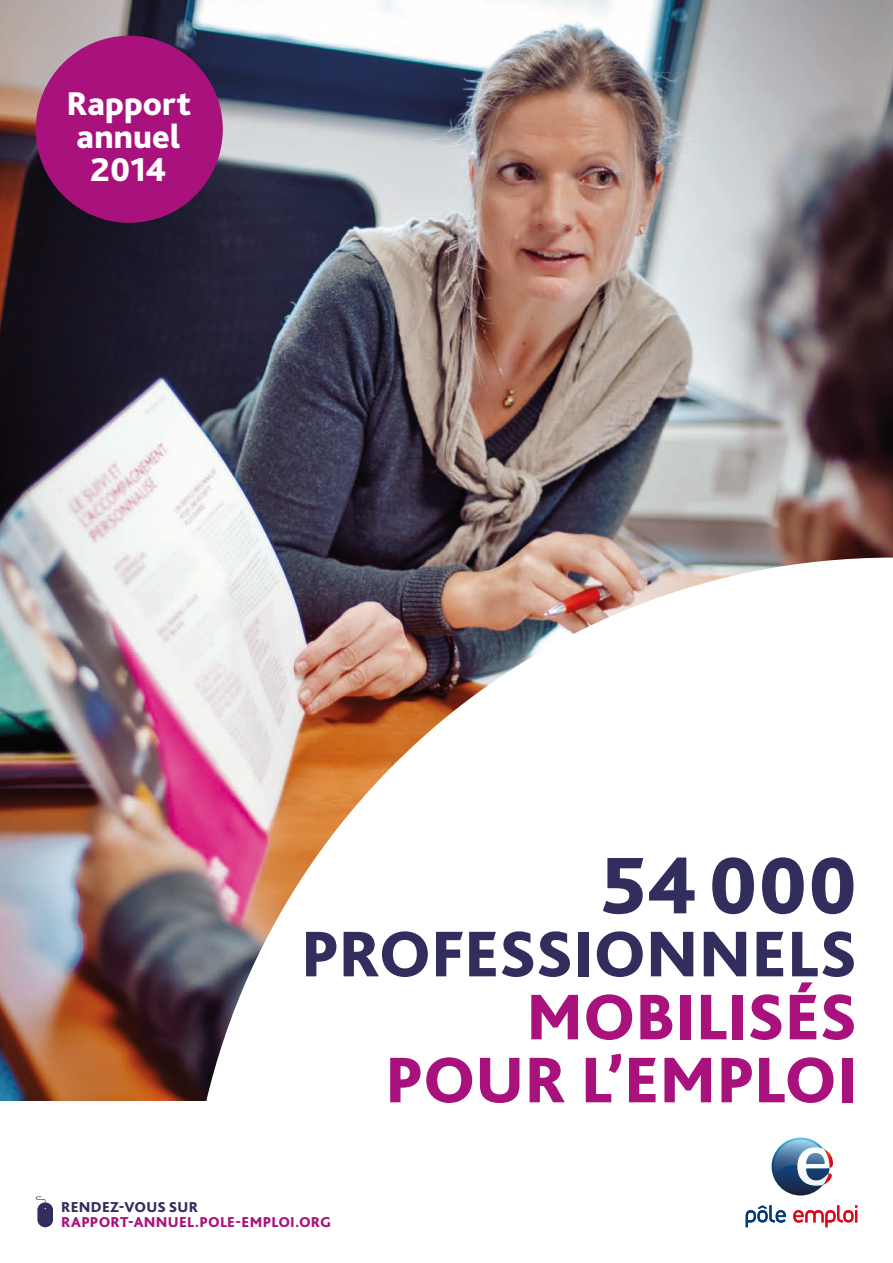
<style>
.page{position:relative;width:893px;height:1263px;background:#fff}
.page>*{position:absolute;margin:0;border:0;box-sizing:border-box;transform-origin:0 0}
.t1{font:800 84px "Bliss 2";letter-spacing:.005em;color:#312d5d}
.t2{font:800 67.5px/63px "Bliss 2";letter-spacing:-.005em;color:#a9127c;text-align:right}
.t3{font:800 67.5px "Bliss 2";letter-spacing:-.005em;color:#312d5d}
.t4{font:800 34.5px/33px "Bliss 2";color:#fff;text-align:center}
.t5{font:800 15px "Bliss 2";letter-spacing:.015em;color:#a9127c}
.t6{font:800 15px "Bliss 2";letter-spacing:.015em;color:#312d5d}
</style>
<div class="page">
<img style="left:0;top:0;width:893px;height:1101px">
<svg style="left:188px;top:558px;width:705px;height:543px"></svg>
<svg style="left:772px;top:1137px;width:58px;height:58px"></svg>
<svg style="left:773px;top:1139px;width:60px;height:47px"></svg>
<svg style="left:746px;top:1205px;width:40px;height:22px"></svg>
<svg style="left:793px;top:1205px;width:64px;height:22px"></svg>
<svg style="left:36px;top:1196px;width:17px;height:31px"></svg>
<div style="left:36px;top:36px;width:187px;height:187px;background:#a9127c;border-radius:50%"></div>
<h3 class="t4" style="left:66px;top:87px;width:126px">Rapport annuel<br>2014</h3>
<h1 class="t1" style="left:601px;top:833px;width:258px">54000</h1>
<h2 class="t3" style="left:301px;top:912px;width:558px">PROFESSIONNELS</h2>
<h2 class="t2" style="left:385px;top:985px;width:474px">MOBILISÉS<br>POUR L’EMPLOI</h2>
<p class="t6" style="left:61px;top:1198px;width:138px">RENDEZ-VOUS SUR</p>
<p class="t5" style="left:61px;top:1213px;width:271px">RAPPORT-ANNUEL.POLE-EMPLOI.ORG</p>
</div>
